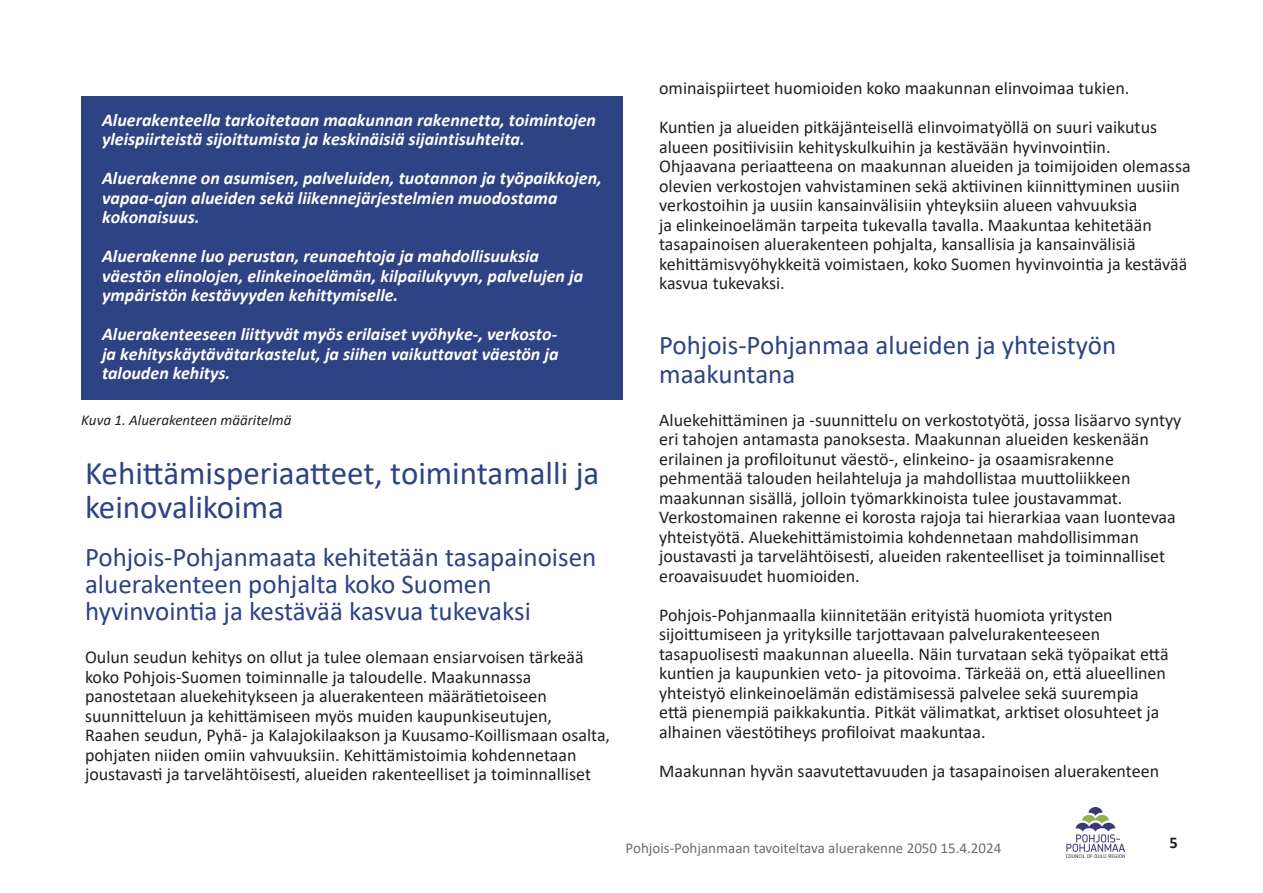
<style>
.page{position:relative;width:1263px;height:893px;background:#fff}
.page>*{position:absolute;margin:0;border:0;box-sizing:border-box;transform-origin:0 0}
.H3__väliotsikko{font:33px/34.5px "Calibri";color:#2d4383}
.H3__väliotsikko-2{font:27px/27px "Calibri";color:#2d4383}
.t1{font:18px/19.5px "Calibri";color:#231f20}
.t2{font:italic 700 18px/19.5px "Calibri";color:#fff}
.t3{font:700 16.5px "Calibri";color:#231f20}
.t4{font:15px "Calibri";color:#6c6d70}
.Kappaletyyli_3{font:italic 15px "Calibri";color:#231f20}
</style>
<div class="page">
<img style="left:1066px;top:808px;width:59px;height:50px">
<div style="left:81px;top:97px;width:542px;height:303px;background:#2d4383"></div>
<p class="t2" style="left:102px;top:110px;width:496px">Aluerakenteella tarkoitetaan maakunnan rakennetta, toimintojen yleispiirteistä sijoittumista ja keskinäisiä sijaintisuhteita.</p>
<p class="t2" style="left:102px;top:168px;width:501px">Aluerakenne on asumisen, palveluiden, tuotannon ja työpaikkojen, vapaa-ajan alueiden sekä liikennejärjestelmien muodostama kokonaisuus.</p>
<p class="t2" style="left:102px;top:246px;width:483px">Aluerakenne luo perustan, reunaehtoja ja mahdollisuuksia väestön elinolojen, elinkeinoelämän, kilpailukyvyn, palvelujen ja ympäristön kestävyyden kehittymiselle.</p>
<p class="t2" style="left:102px;top:324px;width:458px;text-align:justify">Aluerakenteeseen liittyvät myös erilaiset vyöhyke-, verkosto&shy;ja kehityskäytävätarkastelut, ja siihen vaikuttavat väestön ja talouden kehitys.</p>
<p class="Kappaletyyli_3" style="left:81px;top:410px;width:212px">Kuva 1. Aluerakenteen määritelmä</p>
<p class="H3__väliotsikko" style="left:85px;top:455px;width:516px">Kehittämisperiaatteet, toimintamalli ja keinovalikoima</p>
<p class="H3__väliotsikko-2" style="left:85px;top:543px;width:513px">Pohjois-Pohjanmaata kehitetään tasapainoisen aluerakenteen pohjalta koko Suomen hyvinvointia ja kestävää kasvua tukevaksi</p>
<p class="t1" style="left:85px;top:647px;width:527px">Oulun seudun kehitys on ollut ja tulee olemaan ensiarvoisen tärkeää koko Pohjois-Suomen toiminnalle ja taloudelle. Maakunnassa panostetaan aluekehitykseen ja aluerakenteen määrätietoiseen suunnitteluun ja kehittämiseen myös muiden kaupunkiseutujen, Raahen seudun, Pyhä- ja Kalajokilaakson ja Kuusamo-Koillismaan osalta, pohjaten niiden omiin vahvuuksiin. Kehittämistoimia kohdennetaan joustavasti ja tarvelähtöisesti, alueiden rakenteelliset ja toiminnalliset</p>
<p class="t1" style="left:659px;top:78px;width:472px">ominaispiirteet huomioiden koko maakunnan elinvoimaa tukien.</p>
<p class="t1" style="left:659px;top:117px;width:533px">Kuntien ja alueiden pitkäjänteisellä elinvoimatyöllä on suuri vaikutus alueen positiivisiin kehityskulkuihin ja kestävään hyvinvointiin.<br>Ohjaavana periaatteena on maakunnan alueiden ja toimijoiden olemassa olevien verkostojen vahvistaminen sekä aktiivinen kiinnittyminen uusiin verkostoihin ja uusiin kansainvälisiin yhteyksiin alueen vahvuuksia<br>ja elinkeinoelämän tarpeita tukevalla tavalla. Maakuntaa kehitetään tasapainoisen aluerakenteen pohjalta, kansallisia ja kansainvälisiä kehittämisvyöhykkeitä voimistaen, koko Suomen hyvinvointia ja kestävää kasvua tukevaksi.</p>
<p class="H3__väliotsikko-2" style="left:659px;top:330px;width:459px;line-height:28.5px">Pohjois-Pohjanmaa alueiden ja yhteistyön maakuntana</p>
<p class="t1" style="left:659px;top:410px;width:524px">Aluekehittäminen ja -suunnittelu on verkostotyötä, jossa lisäarvo syntyy eri tahojen antamasta panoksesta. Maakunnan alueiden keskenään erilainen ja profiloitunut väestö-, elinkeino- ja osaamisrakenne pehmentää talouden heilahteluja ja mahdollistaa muuttoliikkeen maakunnan sisällä, jolloin työmarkkinoista tulee joustavammat.<br>Verkostomainen rakenne ei korosta rajoja tai hierarkiaa vaan luontevaa yhteistyötä. Aluekehittämistoimia kohdennetaan mahdollisimman joustavasti ja tarvelähtöisesti, alueiden rakenteelliset ja toiminnalliset eroavaisuudet huomioiden.</p>
<p class="t1" style="left:659px;top:605px;width:511px">Pohjois-Pohjanmaalla kiinnitetään erityistä huomiota yritysten sijoittumiseen ja yrityksille tarjottavaan palvelurakenteeseen tasapuolisesti maakunnan alueella. Näin turvataan sekä työpaikat että kuntien ja kaupunkien veto- ja pitovoima. Tärkeää on, että alueellinen yhteistyö elinkeinoelämän edistämisessä palvelee sekä suurempia että pienempiä paikkakuntia. Pitkät välimatkat, arktiset olosuhteet ja alhainen väestötiheys profiloivat maakuntaa.</p>
<p class="t1" style="left:659px;top:761px;width:501px">Maakunnan hyvän saavutettavuuden ja tasapainoisen aluerakenteen</p>
<p class="t4" style="left:626px;top:838px;width:377px">Pohjois-Pohjanmaan tavoiteltava aluerakenne 2050 15.4.2024</p>
<p class="t3" style="left:1169px;top:831px;width:10px">5</p>
</div>
